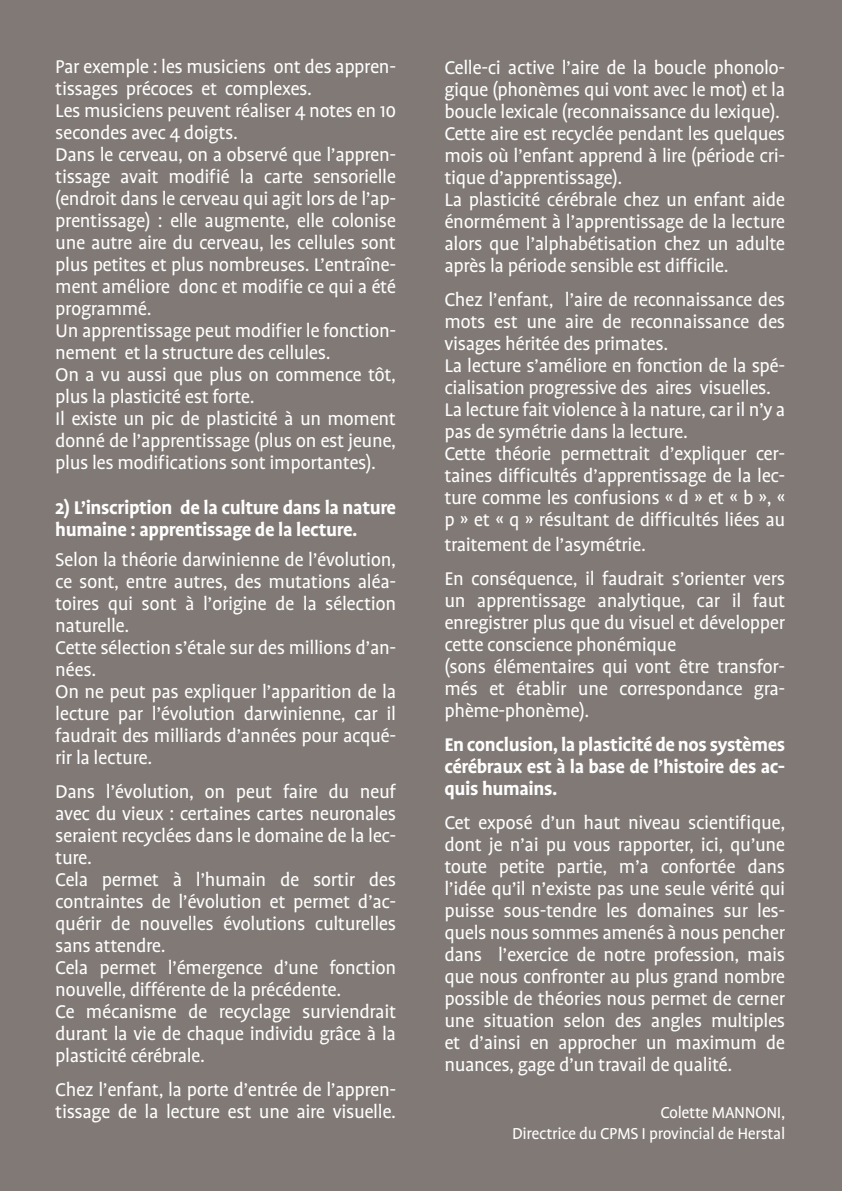
<style>
.page{position:relative;width:842px;height:1191px;background:#817975}
.page>*{position:absolute;margin:0;border:0;box-sizing:border-box;transform-origin:0 0}
.t1{font:21px/22px "Profile OT";letter-spacing:-.02em;color:#fff}
.t2{font:700 21px/22px "Profile OT";letter-spacing:-.02em;color:#fff}
.t3{font:18px/21.6px "Profile OT";letter-spacing:-.02em;color:#fff;text-align:right}
</style>
<div class="page">
<p class="t1" style="left:55px;top:56px;width:342px">Par exemple : les musiciens ont des appren&shy;tissages précoces et complexes.<br>Les musiciens peuvent réaliser 4 notes en 10 secondes avec 4 doigts.<br>Dans le cerveau, on a observé que l’appren&shy;tissage avait modifié la carte sensorielle (endroit dans le cerveau qui agit lors de l’ap&shy;prentissage) : elle augmente, elle colonise une autre aire du cerveau, les cellules sont plus petites et plus nombreuses. L’entraîne&shy;ment améliore donc et modifie ce qui a été programmé.<br>Un apprentissage peut modifier le fonction&shy;nement et la structure des cellules.<br>On a vu aussi que plus on commence tôt, plus la plasticité est forte.<br>Il existe un pic de plasticité à un moment donné de l’apprentissage (plus on est jeune, plus les modifications sont importantes).</p>
<p class="t2" style="left:55px;top:496px;width:342px">2) L’inscription de la culture dans la nature humaine : apprentissage de la lecture.</p>
<p class="t1" style="left:55px;top:548px;width:342px">Selon la théorie darwinienne de l’évolution, ce sont, entre autres, des mutations aléa&shy;toires qui sont à l’origine de la sélection naturelle.<br>Cette sélection s’étale sur des millions d’an&shy;nées.<br>On ne peut pas expliquer l’apparition de la lecture par l’évolution darwinienne, car il faudrait des milliards d’années pour acqué&shy;rir la lecture.</p>
<p class="t1" style="left:55px;top:780px;width:342px">Dans l’évolution, on peut faire du neuf avec du vieux : certaines cartes neuronales seraient recyclées dans le domaine de la lec&shy;ture.<br>Cela permet à l’humain de sortir des contraintes de l’évolution et permet d’ac&shy;quérir de nouvelles évolutions culturelles sans attendre.<br>Cela permet l’émergence d’une fonction nouvelle, différente de la précédente.<br>Ce mécanisme de recyclage surviendrait durant la vie de chaque individu grâce à la plasticité cérébrale.</p>
<p class="t1" style="left:55px;top:1078px;width:342px">Chez l’enfant, la porte d’entrée de l’appren&shy;tissage de la lecture est une aire visuelle.</p>
<p class="t1" style="left:444px;top:57px;width:342px">Celle-ci active l’aire de la boucle phonolo&shy;gique (phonèmes qui vont avec le mot) et la boucle lexicale (reconnaissance du lexique).<br>Cette aire est recyclée pendant les quelques mois où l’enfant apprend à lire (période cri&shy;tique d’apprentissage).<br>La plasticité cérébrale chez un enfant aide énormément à l’apprentissage de la lecture alors que l’alphabétisation chez un adulte après la période sensible est difficile.</p>
<p class="t1" style="left:444px;top:289px;width:342px">Chez l’enfant, l’aire de reconnaissance des mots est une aire de reconnaissance des visages héritée des primates.<br>La lecture s’améliore en fonction de la spé&shy;cialisation progressive des aires visuelles.<br>La lecture fait violence à la nature, car il n’y a pas de symétrie dans la lecture.<br>Cette théorie permettrait d’expliquer cer&shy;taines difficultés d’apprentissage de la lec&shy;ture comme les confusions « d » et « b », « p » et « q » résultant de difficultés liées au</p>
<p class="t1" style="left:444px;top:528px;width:342px;line-height:34px">traitement de l’asymétrie.<br>En conséquence, il faudrait s’orienter vers</p>
<p class="t1" style="left:444px;top:590px;width:342px">un apprentissage analytique, car il faut enregistrer plus que du visuel et développer cette conscience phonémique<br>(sons élémentaires qui vont être transfor&shy;més et établir une correspondance gra&shy;phème-phonème).</p>
<p class="t2" style="left:444px;top:734px;width:342px;text-align:justify">En conclusion, la plasticité de nos systèmes cérébraux est à la base de l’histoire des ac&shy;quis humains.</p>
<p class="t1" style="left:444px;top:812px;width:342px;text-align:justify">Cet exposé d’un haut niveau scientifique, dont je n’ai pu vous rapporter, ici, qu’une toute petite partie, m’a confortée dans l’idée qu’il n’existe pas une seule vérité qui puisse sous-tendre les domaines sur les&shy;quels nous sommes amenés à nous pencher dans l’exercice de notre profession, mais que nous confronter au plus grand nombre possible de théories nous permet de cerner une situation selon des angles multiples et d’ainsi en approcher un maximum de nuances, gage d’un travail de qualité.</p>
<p class="t3" style="left:512px;top:1101px;width:275px">Colette MANNONI,<br>Directrice du CPMS I provincial de Herstal</p>
</div>
